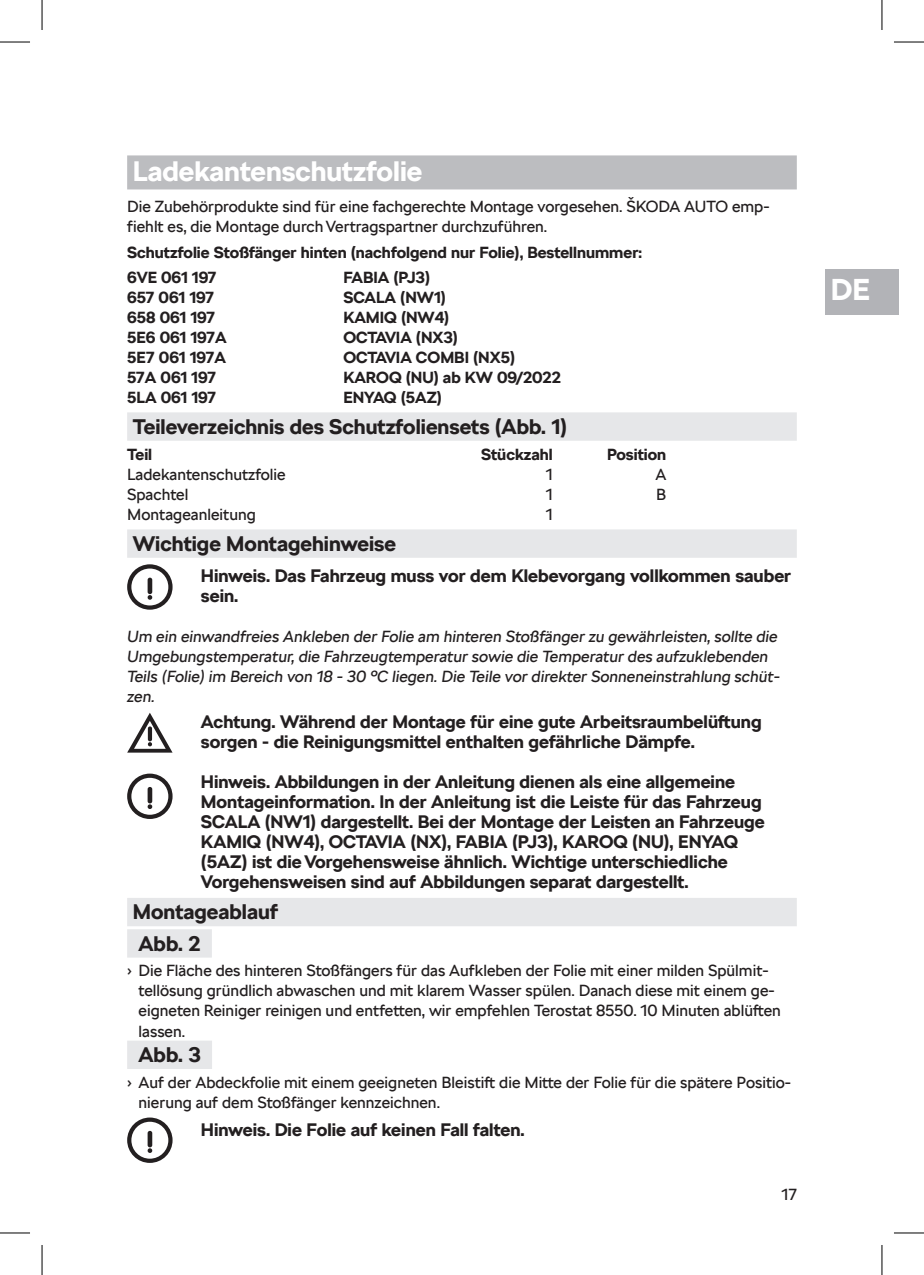
<style>
.page{position:relative;width:924px;height:1275px;background:#fff}
.page>*{position:absolute;margin:0;border:0;box-sizing:border-box;transform-origin:0 0}
.t1{font:700 30px "SKODA Next";color:#fff}
.t2{font:700 28px "SKODA Next";color:#fff}
.t3{font:700 21px "SKODA Next";color:#231f20}
.t4{font:700 18px/20px "SKODA Next";color:#231f20}
.t5{font:16px/20px "SKODA Next";color:#231f20}
.t6{font:italic 16px/20px "SKODA Next";color:#231f20}
.t7{font:700 16px "SKODA Next";color:#231f20}
</style>
<div class="page">
<div style="left:824px;top:269px;width:74px;height:45px;background:#b2b3b7"></div>
<div style="left:127px;top:155px;width:669px;height:34px;background:#bcbdc0"></div>
<div style="left:127px;top:412px;width:669px;height:29px;background:#e6e7e9"></div>
<div style="left:127px;top:529px;width:669px;height:29px;background:#e6e7e9"></div>
<div style="left:127px;top:898px;width:669px;height:28px;background:#e6e7e9"></div>
<div style="left:127px;top:929px;width:85px;height:28px;background:#e6e7e9"></div>
<div style="left:127px;top:1040px;width:85px;height:29px;background:#e6e7e9"></div>
<svg style="left:127px;top:564px;width:45px;height:45px"></svg>
<div style="left:131px;top:568px;width:37px;height:37px;background:#fff;border-radius:50%"></div>
<svg style="left:147px;top:577px;width:5px;height:23px"></svg>
<svg style="left:127px;top:712px;width:45px;height:40px"></svg>
<svg style="left:127px;top:1117px;width:45px;height:46px"></svg>
<div style="left:131px;top:1121px;width:37px;height:37px;background:#fff;border-radius:50%"></div>
<svg style="left:147px;top:1130px;width:5px;height:23px"></svg>
<svg style="left:127px;top:773px;width:45px;height:46px"></svg>
<div style="left:131px;top:778px;width:37px;height:36px;background:#fff;border-radius:50%"></div>
<svg style="left:147px;top:787px;width:5px;height:22px"></svg>
<hr style="left:0;top:42px;width:30px;height:1px;background:#000">
<hr style="left:893px;top:42px;width:30px;height:1px;background:#000">
<hr style="left:0;top:1232px;width:30px;height:1px;background:#000">
<hr style="left:893px;top:1232px;width:30px;height:1px;background:#000">
<hr style="left:42px;top:0;width:1px;height:30px;background:#000">
<hr style="left:42px;top:1245px;width:1px;height:30px;background:#000">
<hr style="left:881px;top:0;width:1px;height:30px;background:#000">
<hr style="left:881px;top:1245px;width:1px;height:30px;background:#000">
<p class="t2" style="left:133px;top:154px;width:291px">Ladekantenschutzfolie</p>
<p class="t5" style="left:127px;top:197px;width:643px">Die Zubehörprodukte sind für eine fachgerechte Montage vorgesehen. ŠKODA AUTO emp&shy;fiehlt es, die Montage durch Vertragspartner durchzuführen.</p>
<p class="t7" style="left:127px;top:243px;width:516px">Schutzfolie Stoßfänger hinten (nachfolgend nur Folie), Bestellnummer:</p>
<p class="t7" style="left:127px;top:267px;width:91px">6VE 061 197</p>
<p class="t7" style="left:343px;top:267px;width:88px">FABIA (PJ3)</p>
<p class="t7" style="left:127px;top:287px;width:88px">657 061 197</p>
<p class="t7" style="left:343px;top:287px;width:104px">SCALA (NW1)</p>
<p class="t7" style="left:127px;top:307px;width:89px">658 061 197</p>
<p class="t7" style="left:343px;top:307px;width:107px">KAMIQ (NW4)</p>
<p class="t7" style="left:127px;top:327px;width:101px">5E6 061 197A</p>
<p class="t7" style="left:343px;top:327px;width:116px">OCTAVIA (NX3)</p>
<p class="t7" style="left:127px;top:347px;width:100px">5E7 061 197A</p>
<p class="t7" style="left:343px;top:347px;width:173px">OCTAVIA COMBI (NX5)</p>
<p class="t7" style="left:127px;top:367px;width:90px">57A 061 197</p>
<p class="t7" style="left:343px;top:367px;width:219px">KAROQ (NU) ab KW 09/2022</p>
<p class="t7" style="left:127px;top:387px;width:90px">5LA 061 197</p>
<p class="t7" style="left:343px;top:387px;width:100px">ENYAQ (5AZ)</p>
<p class="t3" style="left:133px;top:414px;width:435px">Teileverzeichnis des Schutzfoliensets (Abb. 1)</p>
<p class="t7" style="left:127px;top:444px;width:26px">Teil</p>
<p class="t7" style="left:481px;top:444px;width:73px">Stückzahl</p>
<p class="t7" style="left:606px;top:444px;width:61px">Position</p>
<p class="t5" style="left:127px;top:464px;width:160px">Ladekantenschutzfolie</p>
<p class="t5" style="left:545px;top:464px;width:8px">1</p>
<p class="t5" style="left:655px;top:464px;width:12px">A</p>
<p class="t5" style="left:127px;top:484px;width:63px">Spachtel</p>
<p class="t5" style="left:545px;top:484px;width:8px">1</p>
<p class="t5" style="left:656px;top:484px;width:11px">B</p>
<p class="t5" style="left:127px;top:504px;width:130px">Montageanleitung</p>
<p class="t5" style="left:545px;top:504px;width:8px">1</p>
<p class="t3" style="left:133px;top:531px;width:264px">Wichtige Montagehinweise</p>
<p class="t4" style="left:201px;top:566px;width:591px">Hinweis. Das Fahrzeug muss vor dem Klebevorgang vollkommen sauber sein.</p>
<p class="t6" style="left:127px;top:627px;width:654px">Um ein einwandfreies Ankleben der Folie am hinteren Stoßfänger zu gewährleisten, sollte die Umgebungstemperatur, die Fahrzeugtemperatur sowie die Temperatur des aufzuklebenden Teils (Folie) im Bereich von 18 - 30 °C liegen. Die Teile vor direkter Sonneneinstrahlung schüt&shy;zen.</p>
<p class="t4" style="left:201px;top:711px;width:562px">Achtung. Während der Montage für eine gute Arbeitsraumbelüftung sorgen - die Reinigungsmittel enthalten gefährliche Dämpfe.</p>
<p class="t4" style="left:201px;top:771px;width:565px">Hinweis. Abbildungen in der Anleitung dienen als eine allgemeine Montageinformation. In der Anleitung ist die Leiste für das Fahrzeug SCALA (NW1) dargestellt. Bei der Montage der Leisten an Fahrzeuge KAMIQ (NW4), OCTAVIA (NX), FABIA (PJ3), KAROQ (NU), ENYAQ (5AZ) ist die Vorgehensweise ähnlich. Wichtige unterschiedliche Vorgehensweisen sind auf Abbildungen separat dargestellt.</p>
<p class="t3" style="left:133px;top:899px;width:147px">Montageablauf</p>
<p class="t3" style="left:138px;top:930px;width:63px">Abb. 2</p>
<p class="t5" style="left:138px;top:961px;width:643px;text-indent:-11px">› Die Fläche des hinteren Stoßfängers für das Aufkleben der Folie mit einer milden Spülmit&shy;tellösung gründlich abwaschen und mit klarem Wasser spülen. Danach diese mit einem ge&shy;eigneten Reiniger reinigen und entfetten, wir empfehlen Terostat 8550. 10 Minuten ablüften lassen.</p>
<p class="t3" style="left:138px;top:1042px;width:64px">Abb. 3</p>
<p class="t5" style="left:138px;top:1072px;width:653px;text-indent:-11px">› Auf der Abdeckfolie mit einem geeigneten Bleistift die Mitte der Folie für die spätere Positio&shy;nierung auf dem Stoßfänger kennzeichnen.</p>
<p class="t4" style="left:201px;top:1119px;width:325px">Hinweis. Die Folie auf keinen Fall falten.</p>
<p class="t5" style="left:781px;top:1184px;width:17px">17</p>
<h1 class="t1" style="left:830px;top:271px;width:41px">DE</h1>
</div>
